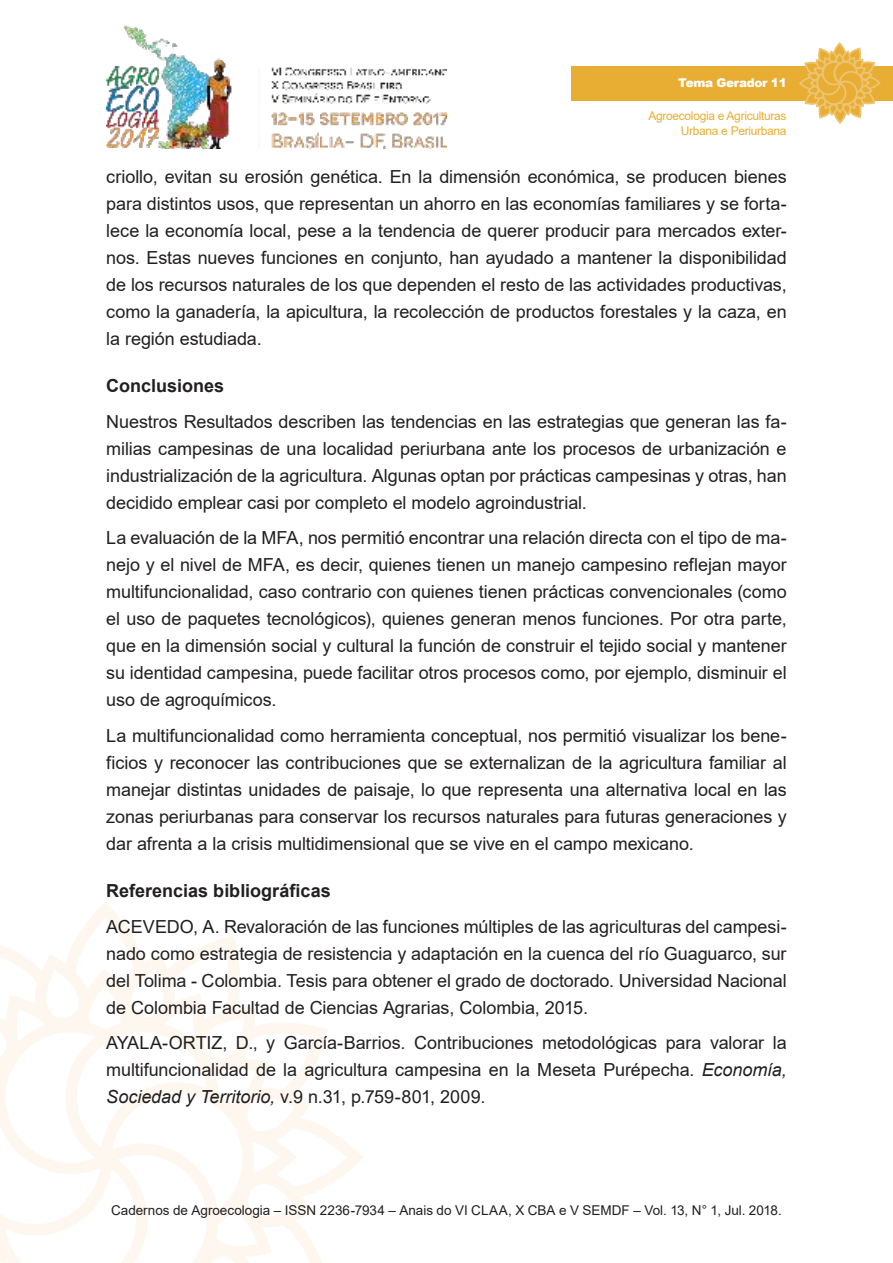
<style>
.page{position:relative;width:893px;height:1263px;background:#fff}
.page>*{position:absolute;margin:0;border:0;box-sizing:border-box;transform-origin:0 0}
.t1{font:18px/27px "Arial";letter-spacing:-.005em;color:#221f1f;text-align:justify}
.t2{font:700 18px "Arial";color:#221f1f}
.t3{font:13.5px "Arial";color:#221f1f}
.t4{font:12px/14.4px "Arial";letter-spacing:-.025em;color:#e7ae33;text-align:right}
.t5{font:900 12px "Arial";letter-spacing:-.025em;color:#fff}
.s1{font-style:italic}
</style>
<div class="page">
<img style="left:106px;top:25px;width:340px;height:124px">
<svg style="left:0;top:910px;width:363px;height:353px"></svg>
<div style="left:571px;top:66px;width:322px;height:34px;background:#e7ae33"></div>
<svg style="left:798px;top:43px;width:83px;height:81px"></svg>
<p class="t5" style="left:678px;top:76px;width:110px">Tema Gerador 11</p>
<p class="t4" style="left:648px;top:110px;width:140px">Agroecologia e Agriculturas<br>Urbana e Periurbana</p>
<p class="t1" style="left:106px;top:165px;width:682px">criollo, evitan su erosión genética. En la dimensión económica, se producen bienes para distintos usos, que representan un ahorro en las economías familiares y se forta&shy;lece la economía local, pese a la tendencia de querer producir para mercados exter&shy;nos. Estas nueves funciones en conjunto, han ayudado a mantener la disponibilidad de los recursos naturales de los que dependen el resto de las actividades productivas, como la ganadería, la apicultura, la recolección de productos forestales y la caza, en la región estudiada.</p>
<p class="t2" style="left:106px;top:379px;width:119px">Conclusiones</p>
<p class="t1" style="left:106px;top:410px;width:682px">Nuestros Resultados describen las tendencias en las estrategias que generan las fa&shy;milias campesinas de una localidad periurbana ante los procesos de urbanización e industrialización de la agricultura. Algunas optan por prácticas campesinas y otras, han decidido emplear casi por completo el modelo agroindustrial.</p>
<p class="t1" style="left:106px;top:526px;width:682px">La evaluación de la MFA, nos permitió encontrar una relación directa con el tipo de ma&shy;nejo y el nivel de MFA, es decir, quienes tienen un manejo campesino reflejan mayor multifuncionalidad, caso contrario con quienes tienen prácticas convencionales (como el uso de paquetes tecnológicos), quienes generan menos funciones. Por otra parte, que en la dimensión social y cultural la función de construir el tejido social y mantener su identidad campesina, puede facilitar otros procesos como, por ejemplo, disminuir el uso de agroquímicos.</p>
<p class="t1" style="left:106px;top:724px;width:682px">La multifuncionalidad como herramienta conceptual, nos permitió visualizar los bene&shy;ficios y reconocer las contribuciones que se externalizan de la agricultura familiar al manejar distintas unidades de paisaje, lo que representa una alternativa local en las zonas periurbanas para conservar los recursos naturales para futuras generaciones y dar afrenta a la crisis multidimensional que se vive en el campo mexicano.</p>
<p class="t2" style="left:106px;top:884px;width:226px">Referencias bibliográficas</p>
<p class="t1" style="left:106px;top:914px;width:682px">ACEVEDO, A. Revaloración de las funciones múltiples de las agriculturas del campesi&shy;nado como estrategia de resistencia y adaptación en la cuenca del río Guaguarco, sur del Tolima - Colombia. Tesis para obtener el grado de doctorado. Universidad Nacional de Colombia Facultad de Ciencias Agrarias, Colombia, 2015.</p>
<p class="t1" style="left:106px;top:1031px;width:682px">AYALA-ORTIZ, D., y García-Barrios. Contribuciones metodológicas para valorar la multifuncionalidad de la agricultura campesina en la Meseta Purépecha. <span class="s1">Economía, Sociedad y Territorio,</span> v.9 n.31, p.759-801, 2009.</p>
<p class="t3" style="left:111px;top:1205px;width:672px">Cadernos de Agroecologia – ISSN 2236-7934 – Anais do VI CLAA, X CBA e V SEMDF – Vol. 13, N° 1, Jul. 2018.</p>
</div>
